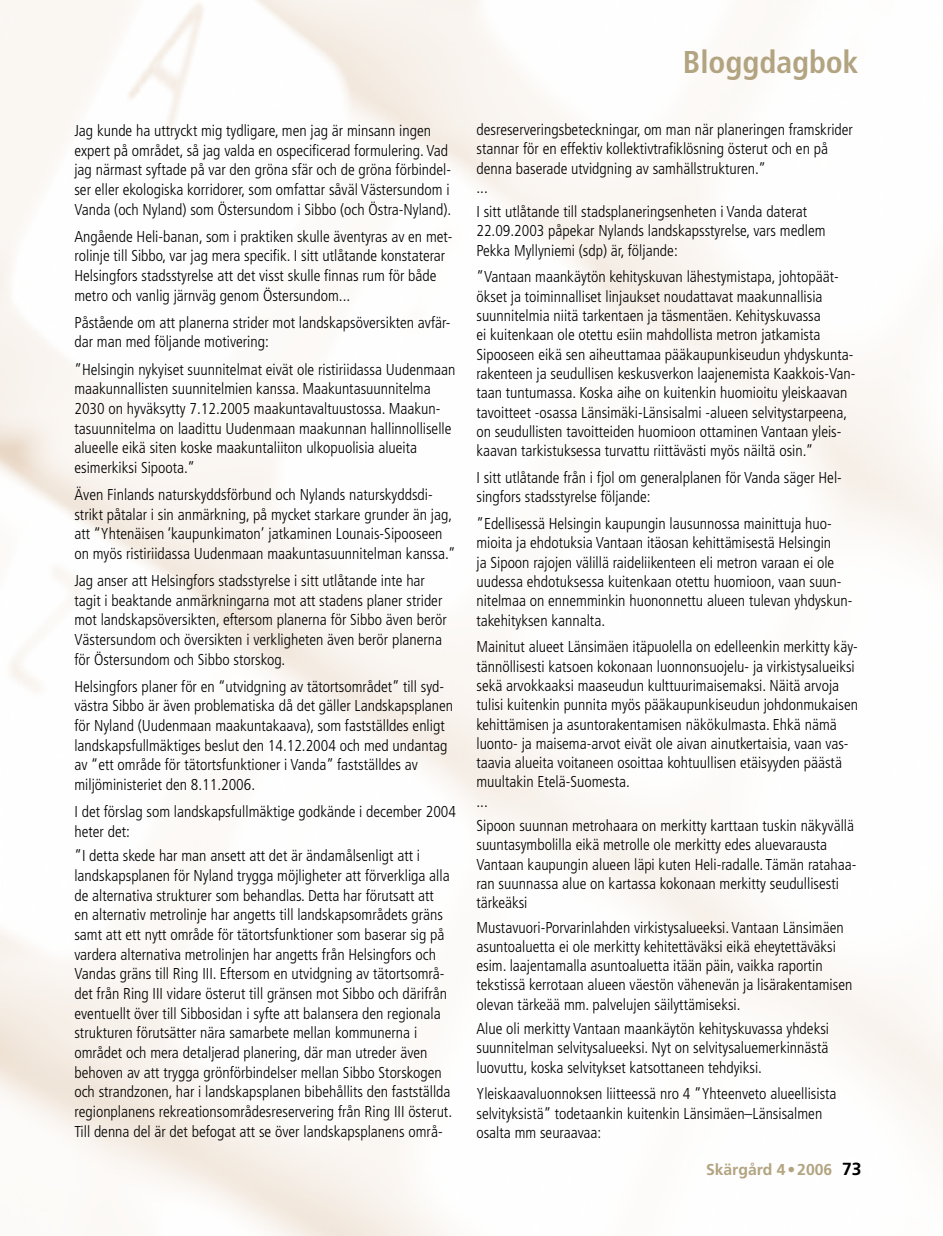
<style>
.page{position:relative;width:943px;height:1236px;background:#fff}
.page>*{position:absolute;margin:0;border:0;box-sizing:border-box;transform-origin:0 0}
.t1{font:700 condensed 31.5px "Frutiger";color:#b2a480}
.t2{font:300 condensed 15.75px/19.6px "Frutiger";color:#000}
.t3{font:700 15.75px "Frutiger";color:#b2a480}
.s1{font-size:17.5px;color:#000}
</style>
<div class="page">
<p class="t2" style="left:74px;top:121px;width:378px">Jag kunde ha uttryckt mig tydligare, men jag är minsann ingen expert på området, så jag valda en ospecificerad formulering. Vad jag närmast syftade på var den gröna sfär och de gröna förbindel&shy;ser eller ekologiska korridorer, som omfattar såväl Västersundom i Vanda (och Nyland) som Östersundom i Sibbo (och Östra-Nyland).</p>
<p class="t2" style="left:74px;top:226px;width:379px">Angående Heli-banan, som i praktiken skulle äventyras av en met&shy;rolinje till Sibbo, var jag mera specifik. I sitt utlåtande konstaterar Helsingfors stadsstyrelse att det visst skulle finnas rum för både metro och vanlig järnväg genom Östersundom...</p>
<p class="t2" style="left:74px;top:313px;width:377px">Påstående om att planerna strider mot landskapsöversikten avfär&shy;dar man med följande motivering:</p>
<p class="t2" style="left:74px;top:359px;width:382px">”Helsingin nykyiset suunnitelmat eivät ole ristiriidassa Uudenmaan maakunnallisten suunnitelmien kanssa. Maakuntasuunnitelma 2030 on hyväksytty 7.12.2005 maakuntavaltuustossa. Maakun&shy;tasuunnitelma on laadittu Uudenmaan maakunnan hallinnolliselle alueelle eikä siten koske maakuntaliiton ulkopuolisia alueita esimerkiksi Sipoota.”</p>
<p class="t2" style="left:74px;top:485px;width:383px">Även Finlands naturskyddsförbund och Nylands naturskyddsdi&shy;strikt påtalar i sin anmärkning, på mycket starkare grunder än jag, att “Yhtenäisen ‘kaupunkimaton’ jatkaminen Lounais-Sipooseen on myös ristiriidassa Uudenmaan maakuntasuunnitelman kanssa.”</p>
<p class="t2" style="left:74px;top:571px;width:374px">Jag anser att Helsingfors stadsstyrelse i sitt utlåtande inte har tagit i beaktande anmärkningarna mot att stadens planer strider mot landskapsöversikten, eftersom planerna för Sibbo även berör Västersundom och översikten i verkligheten även berör planerna för Östersundom och Sibbo storskog.</p>
<p class="t2" style="left:74px;top:676px;width:380px">Helsingfors planer för en “utvidgning av tätortsområdet” till syd&shy;västra Sibbo är även problematiska då det gäller Landskapsplanen för Nyland (Uudenmaan maakuntakaava), som fastställdes enligt landskapsfullmäktiges beslut den 14.12.2004 och med undantag av “ett område för tätortsfunktioner i Vanda” fastställdes av miljöministeriet den 8.11.2006.</p>
<p class="t2" style="left:74px;top:802px;width:383px">I det förslag som landskapsfullmäktige godkände i december 2004 heter det:</p>
<p class="t2" style="left:74px;top:846px;width:379px">”I detta skede har man ansett att det är ändamålsenligt att i landskapsplanen för Nyland trygga möjligheter att förverkliga alla de alternativa strukturer som behandlas. Detta har förutsatt att<br>en alternativ metrolinje har angetts till landskapsområdets gräns samt att ett nytt område för tätortsfunktioner som baserar sig på vardera alternativa metrolinjen har angetts från Helsingfors och Vandas gräns till Ring III. Eftersom en utvidgning av tätortsområ&shy;det från Ring III vidare österut till gränsen mot Sibbo och därifrån eventuellt över till Sibbosidan i syfte att balansera den regionala strukturen förutsätter nära samarbete mellan kommunerna i området och mera detaljerad planering, där man utreder även behoven av att trygga grönförbindelser mellan Sibbo Storskogen och strandzonen, har i landskapsplanen bibehållits den fastställda regionplanens rekreationsområdesreservering från Ring III österut.<br>Till denna del är det befogat att se över landskapsplanens områ-</p>
<h1 class="t1" style="left:683px;top:44px;width:177px">Bloggdagbok</h1>
<p class="t2" style="left:476px;top:120px;width:378px">desreserveringsbeteckningar, om man när planeringen framskrider stannar för en effektiv kollektivtrafiklösning österut och en på denna baserade utvidgning av samhällstrukturen.”<br>...</p>
<p class="t2" style="left:476px;top:202px;width:350px">I sitt utlåtande till stadsplaneringsenheten i Vanda daterat<br>22.09.2003 påpekar Nylands landskapsstyrelse, vars medlem<br>Pekka Myllyniemi (sdp) är, följande:</p>
<p class="t2" style="left:476px;top:267px;width:380px">”Vantaan maankäytön kehityskuvan lähestymistapa, johtopäät&shy;ökset ja toiminnalliset linjaukset noudattavat maakunnallisia suunnitelmia niitä tarkentaen ja täsmentäen. Kehityskuvassa<br>ei kuitenkaan ole otettu esiin mahdollista metron jatkamista Sipooseen eikä sen aiheuttamaa pääkaupunkiseudun yhdyskunta&shy;rakenteen ja seudullisen keskusverkon laajenemista Kaakkois-Van&shy;taan tuntumassa. Koska aihe on kuitenkin huomioitu yleiskaavan tavoitteet -osassa Länsimäki-Länsisalmi -alueen selvitystarpeena, on seudullisten tavoitteiden huomioon ottaminen Vantaan yleis&shy;kaavan tarkistuksessa turvattu riittävästi myös näiltä osin.”</p>
<p class="t2" style="left:476px;top:468px;width:367px">I sitt utlåtande från i fjol om generalplanen för Vanda säger Hel&shy;singfors stadsstyrelse följande:</p>
<p class="t2" style="left:476px;top:514px;width:377px">”Edellisessä Helsingin kaupungin lausunnossa mainittuja huo&shy;mioita ja ehdotuksia Vantaan itäosan kehittämisestä Helsingin<br>ja Sipoon rajojen välillä raideliikenteen eli metron varaan ei ole uudessa ehdotuksessa kuitenkaan otettu huomioon, vaan suun&shy;nitelmaa on ennemminkin huononnettu alueen tulevan yhdyskun&shy;takehityksen kannalta.</p>
<p class="t2" style="left:476px;top:637px;width:383px">Mainitut alueet Länsimäen itäpuolella on edelleenkin merkitty käy&shy;tännöllisesti katsoen kokonaan luonnonsuojelu- ja virkistysalueiksi sekä arvokkaaksi maaseudun kulttuurimaisemaksi. Näitä arvoja tulisi kuitenkin punnita myös pääkaupunkiseudun johdonmukaisen kehittämisen ja asuntorakentamisen näkökulmasta. Ehkä nämä luonto- ja maisema-arvot eivät ole aivan ainutkertaisia, vaan vas&shy;taavia alueita voitaneen osoittaa kohtuullisen etäisyyden päästä muultakin Etelä-Suomesta.<br>...</p>
<p class="t2" style="left:476px;top:816px;width:381px">Sipoon suunnan metrohaara on merkitty karttaan tuskin näkyvällä suuntasymbolilla eikä metrolle ole merkitty edes aluevarausta Vantaan kaupungin alueen läpi kuten Heli-radalle. Tämän ratahaa&shy;ran suunnassa alue on kartassa kokonaan merkitty seudullisesti tärkeäksi</p>
<p class="t2" style="left:476px;top:917px;width:377px">Mustavuori-Porvarinlahden virkistysalueeksi. Vantaan Länsimäen asuntoaluetta ei ole merkitty kehitettäväksi eikä eheytettäväksi esim. laajentamalla asuntoaluetta itään päin, vaikka raportin tekstissä kerrotaan alueen väestön vähenevän ja lisärakentamisen olevan tärkeää mm. palvelujen säilyttämiseksi.</p>
<p class="t2" style="left:476px;top:1018px;width:354px;text-align:justify">Alue oli merkitty Vantaan maankäytön kehityskuvassa yhdeksi suunnitelman selvitysalueeksi. Nyt on selvitysaluemerkinnästä luovuttu, koska selvitykset katsottaneen tehdyiksi.</p>
<p class="t2" style="left:476px;top:1084px;width:361px">Yleiskaavaluonnoksen liitteessä nro 4 ”Yhteenveto alueellisista selvityksistä” todetaankin kuitenkin Länsimäen–Länsisalmen osalta mm seuraavaa:</p>
<p class="t3" style="left:706px;top:1159px;width:157px">Skärgård 4 • 2006 <span class="s1">73</span></p>
</div>
